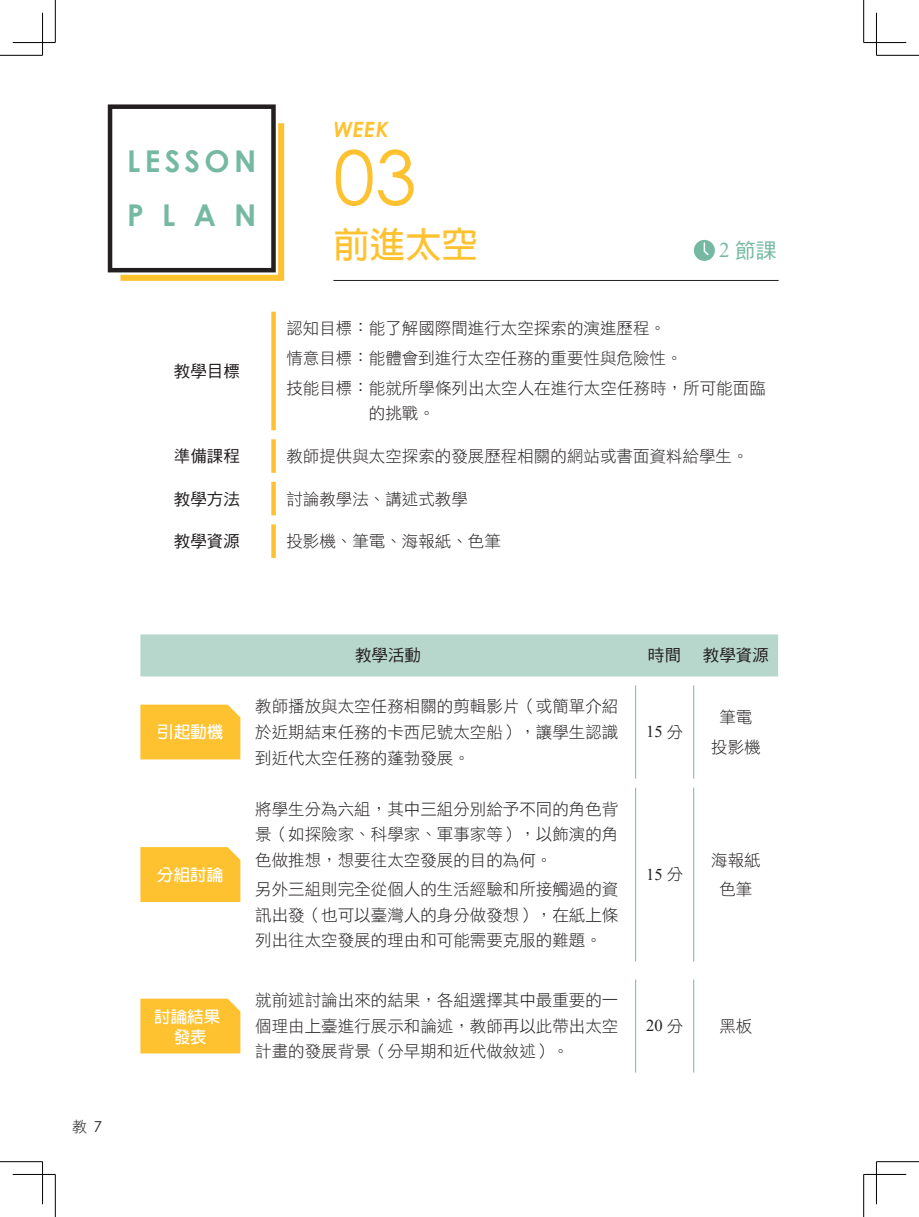
<style>
.page{position:relative;width:919px;height:1217px;background:#fff}
.page>*{position:absolute;margin:0;border:0;box-sizing:border-box;transform-origin:0 0}
.t1{font:75px "Century Gothic";color:#fec231}
.t2{font:700 36px "AR Hei B5";color:#fec231}
.t3{font:700 30px/54px "Century Gothic";letter-spacing:.145em;color:#76b9a2}
.t4{font:italic 700 21px "Century Gothic";color:#fec231}
.t5{font:21px "DF Hei Std W5";color:#76b9a2}
.t6{font:16.5px/25.5px "DF Hei Std W3";color:#231f20;text-align:justify}
.t7{font:16.5px "DF Hei Std W5";color:#231f20}
.t8{font:700 16.5px/19.8px "AR Hei B5";color:#fff;text-align:center}
.t9{font:16.5px "Times New Roman";color:#231f20}
.t10{font:15px "DF Hei Std W3";color:#231f20}
.s1{font-family:"Times New Roman"}
.s2{font-family:"Century Gothic"}
.s3{font-family:"DF Hei Std W3"}
</style>
<div class="page">
<div style="left:108px;top:104px;width:168px;height:168px;border:4px solid #231f20"></div>
<svg style="left:114px;top:117px;width:171px;height:164px"></svg>
<hr style="left:333px;top:280px;width:445px;height:1px;background:#231f20">
<div style="left:693px;top:240px;width:21px;height:21px;background:#76b9a2;border-radius:50%"></div>
<svg style="left:703px;top:242px;width:6px;height:14px"></svg>
<div style="left:271px;top:311px;width:5px;height:119px;background:#fec231"></div>
<div style="left:271px;top:439px;width:5px;height:33px;background:#fec231"></div>
<div style="left:271px;top:481px;width:5px;height:34px;background:#fec231"></div>
<div style="left:271px;top:524px;width:5px;height:33px;background:#fec231"></div>
<div style="left:140px;top:634px;width:638px;height:42px;background:#b8d7cc"></div>
<hr style="left:635px;top:685px;width:1px;height:93px;background:#76b9a2">
<hr style="left:693px;top:685px;width:1px;height:93px;background:#76b9a2">
<hr style="left:635px;top:787px;width:1px;height:174px;background:#76b9a2">
<hr style="left:693px;top:787px;width:1px;height:174px;background:#76b9a2">
<hr style="left:635px;top:979px;width:1px;height:93px;background:#76b9a2">
<hr style="left:693px;top:979px;width:1px;height:93px;background:#76b9a2">
<div style="left:140px;top:704px;width:100px;height:55px;background:#fec231"></div>
<div style="left:140px;top:847px;width:100px;height:54px;background:#fec231"></div>
<div style="left:140px;top:998px;width:100px;height:55px;background:#fec231"></div>
<hr style="left:0;top:55px;width:43px;height:1px;background:#000">
<hr style="left:876px;top:55px;width:42px;height:1px;background:#000">
<hr style="left:0;top:1161px;width:43px;height:1px;background:#000">
<hr style="left:876px;top:1161px;width:42px;height:1px;background:#000">
<hr style="left:55px;top:0;width:1px;height:43px;background:#000">
<hr style="left:55px;top:1174px;width:1px;height:42px;background:#000">
<hr style="left:863px;top:0;width:1px;height:43px;background:#000">
<hr style="left:863px;top:1174px;width:1px;height:42px;background:#000">
<hr style="left:13px;top:42px;width:42px;height:1px;background:#000">
<hr style="left:863px;top:42px;width:43px;height:1px;background:#000">
<hr style="left:13px;top:1173px;width:42px;height:1px;background:#000">
<hr style="left:863px;top:1173px;width:43px;height:1px;background:#000">
<hr style="left:42px;top:13px;width:1px;height:42px;background:#000">
<hr style="left:42px;top:1161px;width:1px;height:42px;background:#000">
<hr style="left:876px;top:13px;width:1px;height:42px;background:#000">
<hr style="left:876px;top:1161px;width:1px;height:42px;background:#000">
<p class="t4" style="left:333px;top:114px;width:57px">WEEK</p>
<h3 class="t3" style="left:127px;top:133px;width:131px">LESSON<br>PLAN</h3>
<h1 class="t1" style="left:333px;top:125px;width:85px">03</h1>
<h2 class="t2" style="left:333px;top:226px;width:145px">前進太空</h2>
<p class="t5" style="left:719px;top:239px;width:59px"><span class="s1">2</span> 節課</p>
<p class="t7" style="left:174px;top:362px;width:67px">教學目標</p>
<p class="t6" style="left:286px;top:313px;width:481px;line-height:29.7px;text-align:left">認知目標：能了解國際間進行太空探索的演進歷程。<br>情意目標：能體會到進行太空任務的重要性與危險性。<br>技能目標：能就所學條列出太空人在進行太空任務時，所可能面臨</p>
<p class="t6" style="left:369px;top:400px;width:67px">的挑戰。</p>
<p class="t7" style="left:174px;top:447px;width:67px">準備課程</p>
<p class="t6" style="left:286px;top:443px;width:464px">教師提供與太空探索的發展歷程相關的網站或書面資料給學生。</p>
<p class="t7" style="left:174px;top:489px;width:67px">教學方法</p>
<p class="t6" style="left:286px;top:485px;width:183px">討論教學法、講述式教學</p>
<p class="t7" style="left:174px;top:532px;width:67px">教學資源</p>
<p class="t6" style="left:286px;top:528px;width:216px">投影機、筆電、海報紙、色筆</p>
<p class="t10" style="left:72px;top:1118px;width:31px">教 <span class="s2">7</span></p>
<p class="t8" style="left:157px;top:722px;width:67px">引起動機</p>
<p class="t8" style="left:157px;top:864px;width:67px">分組討論</p>
<p class="t8" style="left:154px;top:1006px;width:67px">討論結果發表</p>
<p class="t7" style="left:355px;top:646px;width:67px">教學活動</p>
<p class="t7" style="left:648px;top:646px;width:34px">時間</p>
<p class="t7" style="left:702px;top:646px;width:67px">教學資源</p>
<p class="t6" style="left:255px;top:693px;width:364px">教師播放與太空任務相關的剪輯影片（或簡單介紹於近期結束任務的卡西尼號太空船），讓學生認識到近代太空任務的蓬勃發展。</p>
<p class="t6" style="left:255px;top:795px;width:364px">將學生分為六組，其中三組分別給予不同的角色背景（如探險家、科學家、軍事家等），以飾演的角色做推想，想要往太空發展的目的為何。</p>
<p class="t6" style="left:255px;top:876px;width:364px">另外三組則完全從個人的生活經驗和所接觸過的資訊出發（也可以臺灣人的身分做發想），在紙上條列出往太空發展的理由和可能需要克服的難題。</p>
<p class="t6" style="left:255px;top:987px;width:364px">就前述討論出來的結果，各組選擇其中最重要的一個理由上臺進行展示和論述，教師再以此帶出太空計畫的發展背景（分早期和近代做敘述）。</p>
<p class="t9" style="left:646px;top:720px;width:39px">15 <span class="s3">分</span></p>
<p class="t6" style="left:711px;top:702px;width:51px;line-height:29.7px;text-align:center">筆電投影機</p>
<p class="t9" style="left:646px;top:862px;width:39px">15 <span class="s3">分</span></p>
<p class="t6" style="left:711px;top:844px;width:51px;line-height:29.7px;text-align:center">海報紙色筆</p>
<p class="t9" style="left:646px;top:1014px;width:39px">20 <span class="s3">分</span></p>
<p class="t6" style="left:719px;top:1012px;width:34px">黑板</p>
</div>
